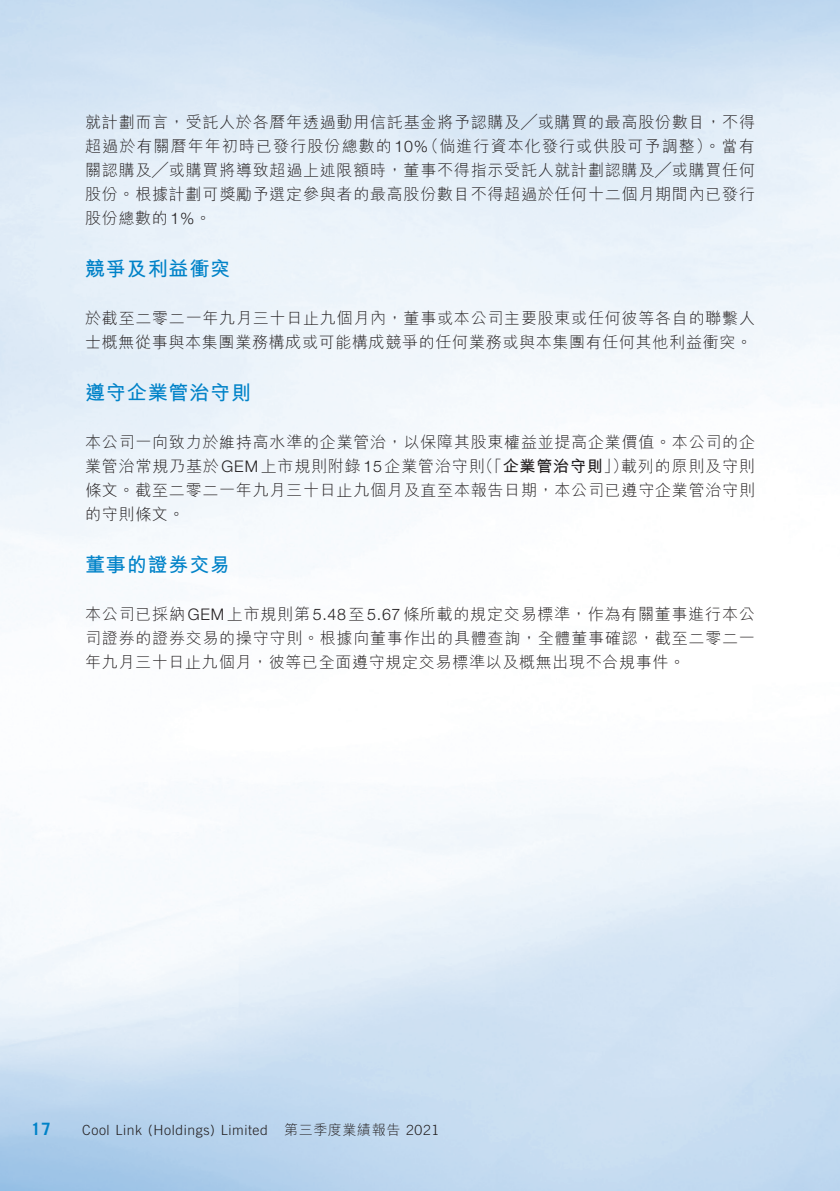
<style>
.page{position:relative;width:840px;height:1191px;background:#fff}
.page>*{position:absolute;margin:0;border:0;box-sizing:border-box;transform-origin:0 0}
.t1{font:700 20px "M Hei HK";letter-spacing:.04em;color:#0082c8}
.t2{font:700 17px "Trade Gothic";color:#0082c8}
.t3{font:300 16px/24px "M Hei HK";letter-spacing:.045em;color:#231f20}
.t4{font:700 16px "M Hei HK";letter-spacing:.05em;color:#231f20}
.t5{font:300 14px "Trade Gothic";letter-spacing:.04em;color:#231f20}
.t6{font:300 14px "M Hei HK";letter-spacing:.04em;color:#231f20}
.s1{font-family:"Helvetica Neue LT Std"}
.s2{font-weight:300}
.s3{font-family:"Trade Gothic"}
</style>
<div class="page">
<p class="t3" style="left:85px;top:109px;width:671px;text-align:right">就計劃而言，受託人於各曆年透過動用信託基金將予認購及╱或購買的最高股份數目，不得（倘進行資本化發行或供股可予調整）。當有</p>
<p class="t3" style="left:85px;top:133px;width:671px">超過於有關曆年年初時已發行股份總數的<span class="s1">10%<br></span>關認購及╱或購買將導致超過上述限額時，董事不得指示受託人就計劃認購及╱或購買任何股份。根據計劃可獎勵予選定參與者的最高股份數目不得超過於任何十二個月期間內已發行股份總數的<span class="s1">1%</span>。</p>
<p class="t1" style="left:85px;top:254px;width:147px">競爭及利益衝突</p>
<p class="t3" style="left:85px;top:305px;width:671px">於截至二零二一年九月三十日止九個月內，董事或本公司主要股東或任何彼等各自的聯繫人士概無從事與本集團業務構成或可能構成競爭的任何業務或與本集團有任何其他利益衝突。</p>
<p class="t1" style="left:85px;top:378px;width:167px">遵守企業管治守則</p>
<p class="t3" style="left:85px;top:429px;width:671px;text-align:right">本公司一向致力於維持高水準的企業管治，以保障其股東權益並提高企業價值。本公司的企載列的原則及守則</p>
<p class="t4" style="left:477px;top:454px;width:152px"><span class="s2">（「</span>企業管治守則<span class="s2">」）</span></p>
<p class="t3" style="left:85px;top:453px;width:671px">業管治常規乃基於<span class="s1">GEM</span>上市規則附錄<span class="s1">15</span>企業管治守則<br>條文。截至二零二一年九月三十日止九個月及直至本報告日期，本公司已遵守企業管治守則的守則條文。</p>
<p class="t1" style="left:85px;top:550px;width:147px">董事的證券交易</p>
<p class="t3" style="left:85px;top:601px;width:671px;text-align:justify">本公司已採納<span class="s1">GEM</span>上市規則第 <span class="s1">5.48</span> 至<span class="s1">5.67</span> 條所載的規定交易標準，作為有關董事進行本公司證券的證券交易的操守守則。根據向董事作出的具體查詢，全體董事確認，截至二零二一年九月三十日止九個月，彼等已全面遵守規定交易標準以及概無出現不合規事件。</p>
<p class="t2" style="left:31px;top:1118px;width:21px">17</p>
<p class="t5" style="left:82px;top:1121px;width:187px">Cool Link (Holdings) Limited</p>
<p class="t6" style="left:284px;top:1120px;width:156px">第三季度業績報告 <span class="s3">2021</span></p>
<p class="t5" style="left:284px;top:1121px;width:186px">Third Quarterly Report 2021</p>
</div>
